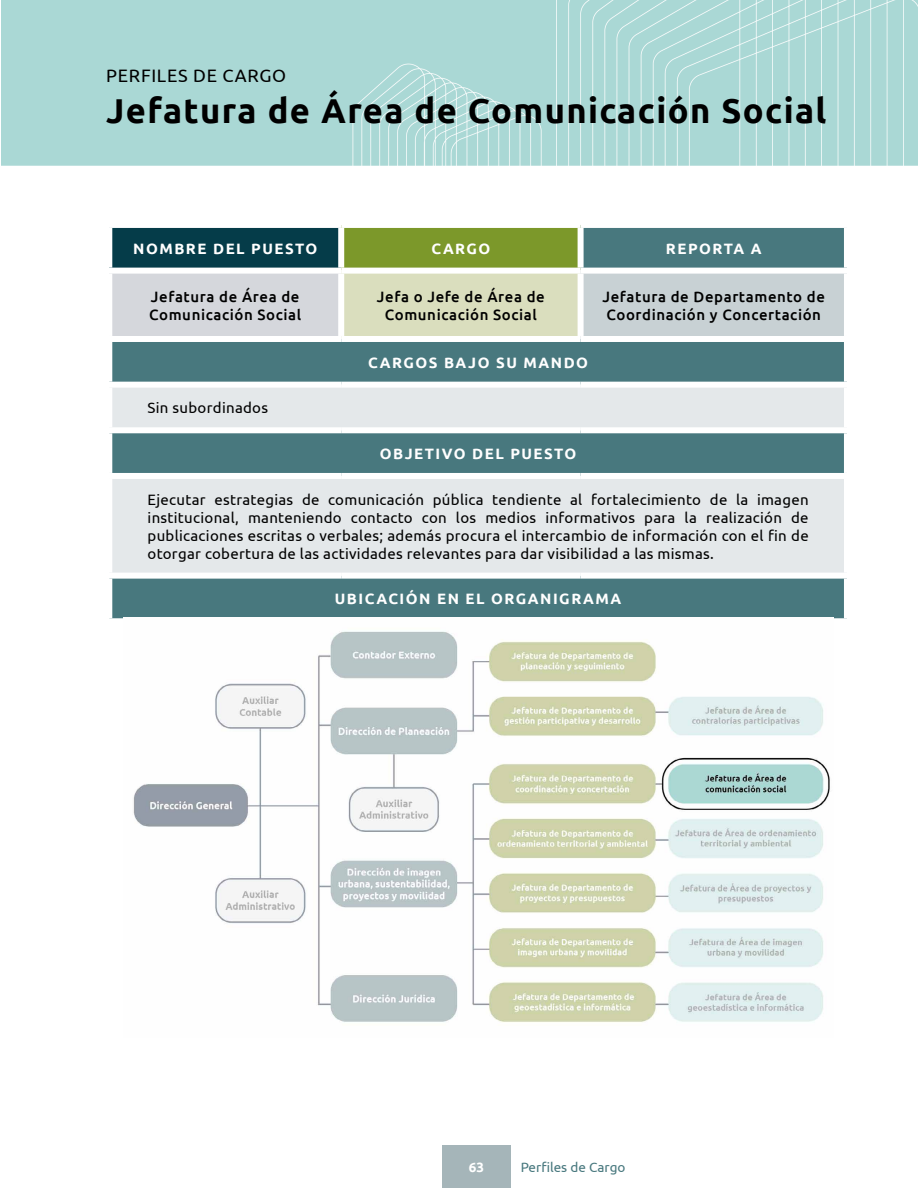
<style>
.page{position:relative;width:918px;height:1188px;background:#fff}
.page>*{position:absolute;margin:0;border:0;box-sizing:border-box;transform-origin:0 0}
.t1{font:700 34.5px "Ubuntu";letter-spacing:.04em;color:#000}
.t2{font:18px "Ubuntu";letter-spacing:.04em;color:#000}
.t3{font:15px/18px "Ubuntu";letter-spacing:.02em;color:#000;text-align:justify}
.t4{font:500 15px/18px "Ubuntu";letter-spacing:.04em;color:#000}
.t5{font:700 15px "Ubuntu";letter-spacing:.1em;color:#fff}
.t6{font:13.5px "Ubuntu";color:#48787e}
.t7{font:700 13.5px "Ubuntu";color:#fff}
</style>
<div class="page">
<img style="left:1px;top:0;width:917px;height:166px">
<svg style="left:112px;top:228px;width:732px;height:390px;fill:#48787e"></svg>
<div style="left:109px;top:271px;width:232px;height:68px;background:#d5d7dc"></div>
<div style="left:341px;top:271px;width:240px;height:68px;background:#dadebe"></div>
<div style="left:581px;top:271px;width:266px;height:68px;background:#c8d1d4"></div>
<svg style="left:112px;top:388px;width:732px;height:185px;fill:#e4e8ea"></svg>
<div style="left:578px;top:228px;width:6px;height:40px;background:#fff"></div>
<div style="left:341px;top:268px;width:240px;height:6px;background:#fff"></div>
<div style="left:581px;top:268px;width:269px;height:6px;background:#fff"></div>
<div style="left:578px;top:274px;width:6px;height:62px;background:#fff"></div>
<div style="left:844px;top:274px;width:6px;height:62px;background:#fff"></div>
<div style="left:338px;top:228px;width:6px;height:40px;background:#fff"></div>
<div style="left:106px;top:268px;width:235px;height:6px;background:#fff"></div>
<div style="left:106px;top:274px;width:6px;height:62px;background:#fff"></div>
<div style="left:338px;top:274px;width:6px;height:62px;background:#fff"></div>
<div style="left:106px;top:336px;width:235px;height:6px;background:#fff"></div>
<div style="left:341px;top:336px;width:240px;height:6px;background:#fff"></div>
<div style="left:581px;top:336px;width:269px;height:6px;background:#fff"></div>
<div style="left:106px;top:382px;width:235px;height:6px;background:#fff"></div>
<div style="left:341px;top:382px;width:240px;height:6px;background:#fff"></div>
<div style="left:581px;top:382px;width:269px;height:6px;background:#fff"></div>
<div style="left:106px;top:427px;width:235px;height:6px;background:#fff"></div>
<div style="left:341px;top:427px;width:240px;height:6px;background:#fff"></div>
<div style="left:581px;top:427px;width:269px;height:6px;background:#fff"></div>
<div style="left:106px;top:473px;width:235px;height:6px;background:#fff"></div>
<div style="left:341px;top:473px;width:240px;height:6px;background:#fff"></div>
<div style="left:581px;top:473px;width:269px;height:6px;background:#fff"></div>
<div style="left:106px;top:573px;width:235px;height:6px;background:#fff"></div>
<div style="left:341px;top:573px;width:240px;height:6px;background:#fff"></div>
<div style="left:581px;top:573px;width:269px;height:6px;background:#fff"></div>
<img style="left:133px;top:631px;width:697px;height:391px">
<div style="left:443px;top:1145px;width:68px;height:43px;background:#a5b5b9"></div>
<p class="t2" style="left:106px;top:65px;width:181px">PERFILES DE CARGO</p>
<h1 class="t1" style="left:106px;top:91px;width:722px">Jefatura de Área de Comunicación Social</h1>
<p class="t5" style="left:133px;top:240px;width:186px">NOMBRE DEL PUESTO</p>
<p class="t5" style="left:431px;top:240px;width:61px">CARGO</p>
<p class="t5" style="left:666px;top:240px;width:97px">REPORTA A</p>
<p class="t4" style="left:149px;top:287px;width:154px">Jefatura de Área de<br>Comunicación Social</p>
<p class="t4" style="left:377px;top:287px;width:169px;text-align:center">Jefa o Jefe de Área de<br>Comunicación Social</p>
<p class="t4" style="left:603px;top:287px;width:224px">Jefatura de Departamento de<br>Coordinación y Concertación</p>
<p class="t5" style="left:368px;top:354px;width:221px">CARGOS BAJO SU MANDO</p>
<p class="t3" style="left:148px;top:399px;width:122px">Sin subordinados</p>
<p class="t5" style="left:380px;top:445px;width:198px">OBJETIVO DEL PUESTO</p>
<p class="t3" style="left:148px;top:490px;width:663px">Ejecutar estrategias de comunicación pública tendiente al fortalecimiento de la imagen institucional, manteniendo contacto con los medios informativos para la realización de publicaciones escritas o verbales; además procura el intercambio de información con el fin de otorgar cobertura de las actividades relevantes para dar visibilidad a las mismas.</p>
<p class="t5" style="left:335px;top:590px;width:288px">UBICACIÓN EN EL ORGANIGRAMA</p>
<p class="t7" style="left:469px;top:1159px;width:17px">63</p>
<p class="t6" style="left:521px;top:1159px;width:106px">Perfiles de Cargo</p>
</div>
